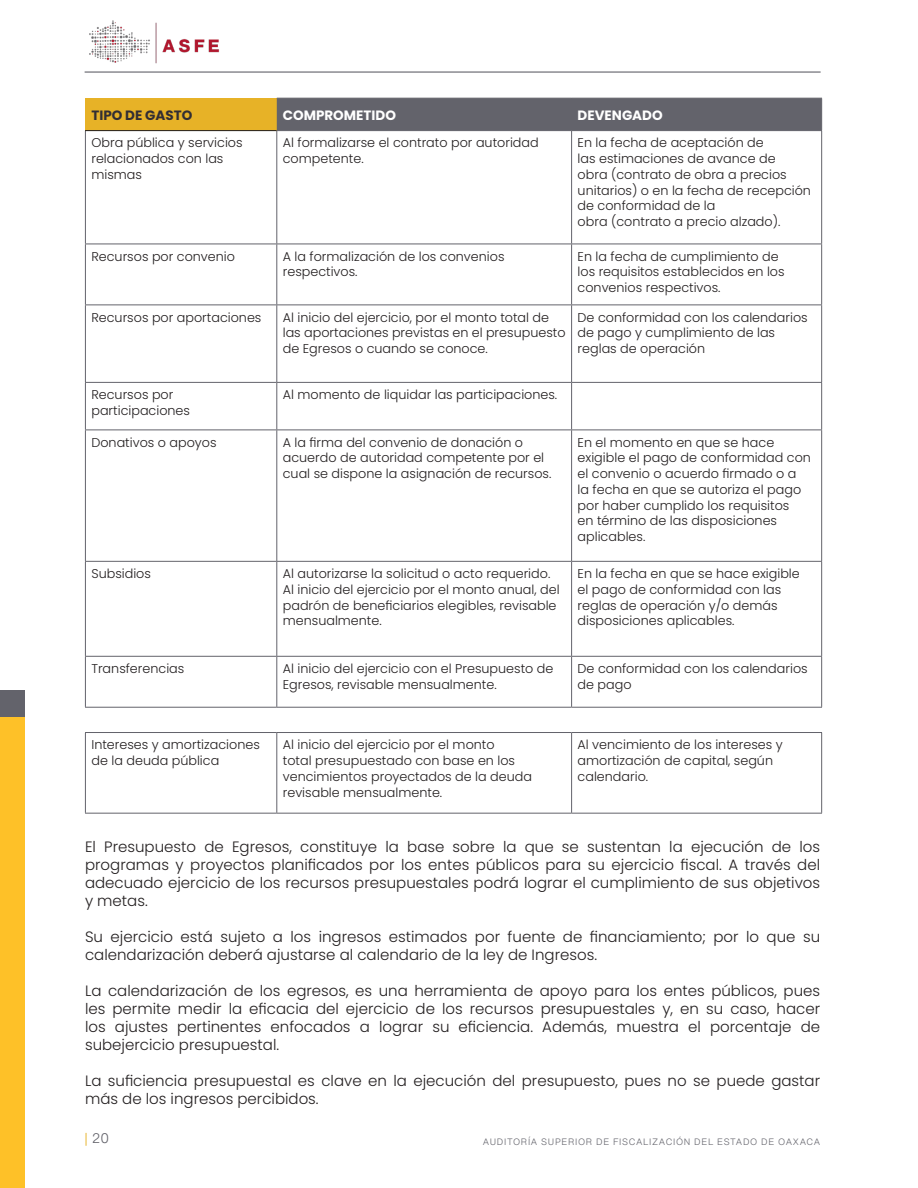
<style>
.page{position:relative;width:918px;height:1188px;background:#fff}
.page>*{position:absolute;margin:0;border:0;box-sizing:border-box;transform-origin:0 0}
.t1{font:300 15px/18px "Poppins";color:#231f20;text-align:justify}
.t2{font:700 13.5px "Poppins";color:#fff}
.t3{font:700 13.5px "Poppins";color:#322e34}
.t4{font:300 13.5px "Sublima";color:#63636b}
.t5{font:300 12.75px/15.8px "Poppins";color:#231f20}
.t6{font:300 9px "Sublima";letter-spacing:.075em;color:#63636b}
.s1{color:#e7b227}
</style>
<div class="page">
<div style="left:0;top:715px;width:25px;height:473px;background:#fec128"></div>
<div style="left:0;top:690px;width:25px;height:27px;background:#63636b"></div>
<img style="left:89px;top:20px;width:130px;height:44px">
<hr style="left:85px;top:71px;width:736px;height:2px;background:#63636b">
<div style="left:85px;top:98px;width:192px;height:33px;background:#e7b227"></div>
<div style="left:277px;top:99px;width:544px;height:31px;background:#63636b"></div>
<hr style="left:277px;top:98px;width:295px;height:1px;background:#63636b">
<hr style="left:572px;top:98px;width:250px;height:1px;background:#63636b">
<hr style="left:571px;top:99px;width:1px;height:31px;background:#63636b">
<hr style="left:821px;top:99px;width:1px;height:31px;background:#63636b">
<hr style="left:276px;top:130px;width:296px;height:1px;background:#63636b">
<hr style="left:572px;top:130px;width:250px;height:1px;background:#63636b">
<hr style="left:85px;top:131px;width:1px;height:113px;background:#63636b">
<hr style="left:276px;top:131px;width:1px;height:113px;background:#63636b">
<hr style="left:571px;top:131px;width:1px;height:113px;background:#63636b">
<hr style="left:821px;top:131px;width:1px;height:113px;background:#63636b">
<hr style="left:85px;top:244px;width:192px;height:1px;background:#63636b">
<hr style="left:85px;top:244px;width:1px;height:61px;background:#63636b">
<hr style="left:277px;top:244px;width:295px;height:1px;background:#63636b">
<hr style="left:276px;top:244px;width:1px;height:61px;background:#63636b">
<hr style="left:572px;top:244px;width:250px;height:1px;background:#63636b">
<hr style="left:571px;top:244px;width:1px;height:61px;background:#63636b">
<hr style="left:821px;top:244px;width:1px;height:61px;background:#63636b">
<hr style="left:85px;top:305px;width:192px;height:1px;background:#63636b">
<hr style="left:85px;top:305px;width:1px;height:77px;background:#63636b">
<hr style="left:277px;top:305px;width:295px;height:1px;background:#63636b">
<hr style="left:276px;top:305px;width:1px;height:77px;background:#63636b">
<hr style="left:572px;top:305px;width:250px;height:1px;background:#63636b">
<hr style="left:571px;top:305px;width:1px;height:77px;background:#63636b">
<hr style="left:821px;top:305px;width:1px;height:77px;background:#63636b">
<hr style="left:85px;top:382px;width:192px;height:1px;background:#63636b">
<hr style="left:85px;top:383px;width:1px;height:47px;background:#63636b">
<hr style="left:277px;top:382px;width:295px;height:1px;background:#63636b">
<hr style="left:276px;top:383px;width:1px;height:47px;background:#63636b">
<hr style="left:572px;top:382px;width:250px;height:1px;background:#63636b">
<hr style="left:571px;top:383px;width:1px;height:47px;background:#63636b">
<hr style="left:821px;top:383px;width:1px;height:47px;background:#63636b">
<hr style="left:85px;top:430px;width:192px;height:1px;background:#63636b">
<hr style="left:85px;top:430px;width:1px;height:131px;background:#63636b">
<hr style="left:277px;top:430px;width:295px;height:1px;background:#63636b">
<hr style="left:276px;top:430px;width:1px;height:131px;background:#63636b">
<hr style="left:572px;top:430px;width:250px;height:1px;background:#63636b">
<hr style="left:571px;top:430px;width:1px;height:131px;background:#63636b">
<hr style="left:821px;top:430px;width:1px;height:131px;background:#63636b">
<hr style="left:85px;top:561px;width:192px;height:1px;background:#63636b">
<hr style="left:85px;top:562px;width:1px;height:94px;background:#63636b">
<hr style="left:277px;top:561px;width:295px;height:1px;background:#63636b">
<hr style="left:276px;top:562px;width:1px;height:94px;background:#63636b">
<hr style="left:572px;top:561px;width:250px;height:1px;background:#63636b">
<hr style="left:571px;top:562px;width:1px;height:94px;background:#63636b">
<hr style="left:821px;top:562px;width:1px;height:94px;background:#63636b">
<hr style="left:85px;top:656px;width:192px;height:1px;background:#63636b">
<hr style="left:85px;top:657px;width:1px;height:50px;background:#63636b">
<hr style="left:277px;top:656px;width:295px;height:1px;background:#63636b">
<hr style="left:276px;top:657px;width:1px;height:50px;background:#63636b">
<hr style="left:572px;top:656px;width:250px;height:1px;background:#63636b">
<hr style="left:571px;top:657px;width:1px;height:50px;background:#63636b">
<hr style="left:821px;top:657px;width:1px;height:50px;background:#63636b">
<hr style="left:85px;top:707px;width:192px;height:1px;background:#63636b">
<hr style="left:277px;top:707px;width:295px;height:1px;background:#63636b">
<hr style="left:572px;top:707px;width:250px;height:1px;background:#63636b">
<hr style="left:85px;top:732px;width:192px;height:1px;background:#63636b">
<hr style="left:85px;top:733px;width:1px;height:80px;background:#63636b">
<hr style="left:277px;top:732px;width:295px;height:1px;background:#63636b">
<hr style="left:276px;top:733px;width:1px;height:80px;background:#63636b">
<hr style="left:572px;top:732px;width:250px;height:1px;background:#63636b">
<hr style="left:571px;top:733px;width:1px;height:80px;background:#63636b">
<hr style="left:821px;top:733px;width:1px;height:80px;background:#63636b">
<hr style="left:85px;top:813px;width:192px;height:1px;background:#63636b">
<hr style="left:277px;top:813px;width:295px;height:1px;background:#63636b">
<hr style="left:572px;top:813px;width:250px;height:1px;background:#63636b">
<hr style="left:85px;top:130px;width:191px;height:1px;background:#231f20">
<p class="t3" style="left:91px;top:108px;width:102px">TIPO DE GASTO</p>
<p class="t2" style="left:283px;top:108px;width:115px">COMPROMETIDO</p>
<p class="t2" style="left:578px;top:108px;width:87px">DEVENGADO</p>
<p class="t5" style="left:91px;top:135px;width:153px">Obra pública y servicios relacionados con las mismas</p>
<p class="t5" style="left:283px;top:135px;width:257px">Al formalizarse el contrato por autoridad competente.</p>
<p class="t5" style="left:578px;top:135px;width:235px">En la fecha de aceptación de<br>las estimaciones de avance de<br>obra (contrato de obra a precios unitarios) o en la fecha de recepción de conformidad de la</p>
<p class="t5" style="left:578px;top:214px;width:204px">obra (contrato a precio alzado).</p>
<p class="t5" style="left:91px;top:248px;width:145px">Recursos por convenio</p>
<p class="t5" style="left:283px;top:248px;width:223px">A la formalización de los convenios respectivos.</p>
<p class="t5" style="left:578px;top:248px;width:209px">En la fecha de cumplimiento de los requisitos establecidos en los convenios respectivos.</p>
<p class="t5" style="left:91px;top:309px;width:172px">Recursos por aportaciones</p>
<p class="t5" style="left:283px;top:309px;width:284px">Al inicio del ejercicio, por el monto total de las aportaciones previstas en el presupuesto de Egresos o cuando se conoce.</p>
<p class="t5" style="left:578px;top:309px;width:232px">De conformidad con los calendarios de pago y cumplimiento de las reglas de operación</p>
<p class="t5" style="left:91px;top:387px;width:100px">Recursos por participaciones</p>
<p class="t5" style="left:283px;top:387px;width:276px">Al momento de liquidar las participaciones.</p>
<p class="t5" style="left:91px;top:434px;width:127px">Donativos o apoyos</p>
<p class="t5" style="left:283px;top:434px;width:270px">A la firma del convenio de donación o acuerdo de autoridad competente por el cual se dispone la asignación de recursos.</p>
<p class="t5" style="left:578px;top:434px;width:235px">En el momento en que se hace exigible el pago de conformidad con el convenio o acuerdo firmado o a la fecha en que se autoriza el pago por haber cumplido los requisitos<br>en término de las disposiciones aplicables.</p>
<p class="t5" style="left:91px;top:566px;width:61px">Subsidios</p>
<p class="t5" style="left:283px;top:566px;width:278px">Al autorizarse la solicitud o acto requerido.<br>Al inicio del ejercicio por el monto anual, del padrón de beneficiarios elegibles, revisable mensualmente.</p>
<p class="t5" style="left:578px;top:566px;width:224px">En la fecha en que se hace exigible el pago de conformidad con las reglas de operación y/o demás disposiciones aplicables.</p>
<p class="t5" style="left:91px;top:661px;width:94px">Transferencias</p>
<p class="t5" style="left:283px;top:661px;width:272px">Al inicio del ejercicio con el Presupuesto de<br>Egresos, revisable mensualmente.</p>
<p class="t5" style="left:578px;top:661px;width:232px">De conformidad con los calendarios de pago</p>
<p class="t5" style="left:91px;top:737px;width:170px">Intereses y amortizaciones de la deuda pública</p>
<p class="t5" style="left:283px;top:737px;width:251px">Al inicio del ejercicio por el monto<br>total presupuestado con base en los vencimientos proyectados de la deuda revisable mensualmente.</p>
<p class="t5" style="left:578px;top:737px;width:207px">Al vencimiento de los intereses y amortización de capital, según calendario.</p>
<p class="t1" style="left:85px;top:838px;width:737px">El Presupuesto de Egresos, constituye la base sobre la que se sustentan la ejecución de los programas y proyectos planificados por los entes públicos para su ejercicio fiscal. A través del adecuado ejercicio de los recursos presupuestales podrá lograr el cumplimiento de sus objetivos y metas.</p>
<p class="t1" style="left:85px;top:928px;width:737px">Su ejercicio está sujeto a los ingresos estimados por fuente de financiamiento; por lo que su calendarización deberá ajustarse al calendario de la ley de Ingresos.</p>
<p class="t1" style="left:85px;top:982px;width:737px">La calendarización de los egresos, es una herramienta de apoyo para los entes públicos, pues les permite medir la eficacia del ejercicio de los recursos presupuestales y, en su caso, hacer los ajustes pertinentes enfocados a lograr su eficiencia. Además, muestra el porcentaje de subejercicio presupuestal.</p>
<p class="t1" style="left:85px;top:1072px;width:737px">La suficiencia presupuestal es clave en la ejecución del presupuesto, pues no se puede gastar más de los ingresos percibidos.</p>
<p class="t4" style="left:85px;top:1126px;width:26px"><span class="s1">|</span> 20</p>
<p class="t6" style="left:483px;top:1134px;width:339px">AUDITORÍA SUPERIOR DE FISCALIZACIÓN DEL ESTADO DE OAXACA</p>
</div>
